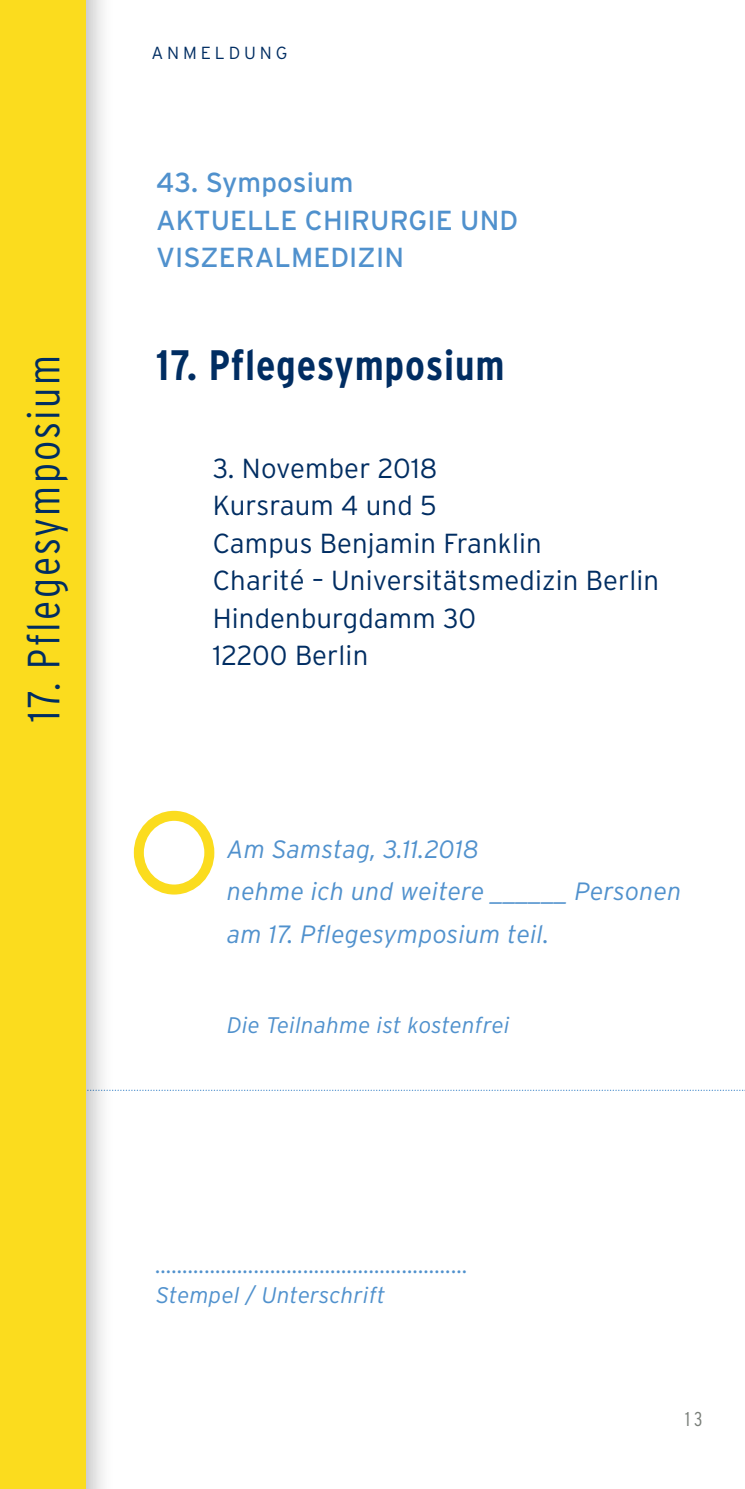
<style>
.page{position:relative;width:745px;height:1489px;background:#fff}
.page>*{position:absolute;margin:0;border:0;box-sizing:border-box;transform-origin:0 0}
.t1{font:300 condensed 45px "Interstate";letter-spacing:.05em;color:#002d62}
.t2{font:700 condensed 42.5px "Interstate";letter-spacing:.02em;color:#002d62}
.t3{font:300 27.5px/37.5px "Interstate";letter-spacing:.005em;color:#002d62}
.t4{font:27.5px/37.5px "Interstate";letter-spacing:.005em;color:#5091cd}
.t5{font:italic 300 25px/42.5px "Interstate";letter-spacing:.01em;color:#5091cd}
.t6{font:italic 300 22.5px/30px "Interstate";letter-spacing:.01em;color:#5091cd}
.t7{font:300 condensed 20px "Interstate";color:#797e79}
.t8{font:300 17.5px "Interstate";letter-spacing:.22em;color:#002d62}
</style>
<div class="page">
<svg style="left:115px;top:1089px;width:630px;height:1px"></svg>
<div style="left:134px;top:810px;width:80px;height:84px;border:10px solid #fbdc1e;border-radius:50%"></div>
<div style="left:0;top:0;width:115px;height:1488px;background:#000;opacity:.27"></div>
<div style="left:0;top:0;width:85px;height:1488px;background:#fbdc1e"></div>
<h1 class="t1" style="left:18px;top:722px;width:368px;rotate:-90deg">17. Pflegesymposium</h1>
<p class="t8" style="left:151px;top:43px;width:137px">ANMELDUNG</p>
<p class="t4" style="left:156px;top:164px;width:363px">43. Symposium<br>AKTUELLE CHIRURGIE UND<br>VISZERALMEDIZIN</p>
<h2 class="t2" style="left:156px;top:341px;width:350px">17. Pflegesymposium</h2>
<p class="t3" style="left:213px;top:449px;width:447px">3. November 2018<br>Kursraum 4 und 5<br>Campus Benjamin Franklin<br>Charité – Universitätsmedizin Berlin<br>Hindenburgdamm 30<br>12200 Berlin</p>
<p class="t5" style="left:227px;top:827px;width:456px">Am Samstag, 3.11.2018<br>nehme ich und weitere ______ Personen am 17. Pflegesymposium teil.</p>
<p class="t6" style="left:227px;top:1009px;width:284px">Die Teilnahme ist kostenfrei</p>
<p class="t6" style="left:156px;top:1249px;width:313px">…………………………………………………<br>Stempel / Unterschrift</p>
<p class="t7" style="left:684px;top:1406px;width:19px">13</p>
</div>
